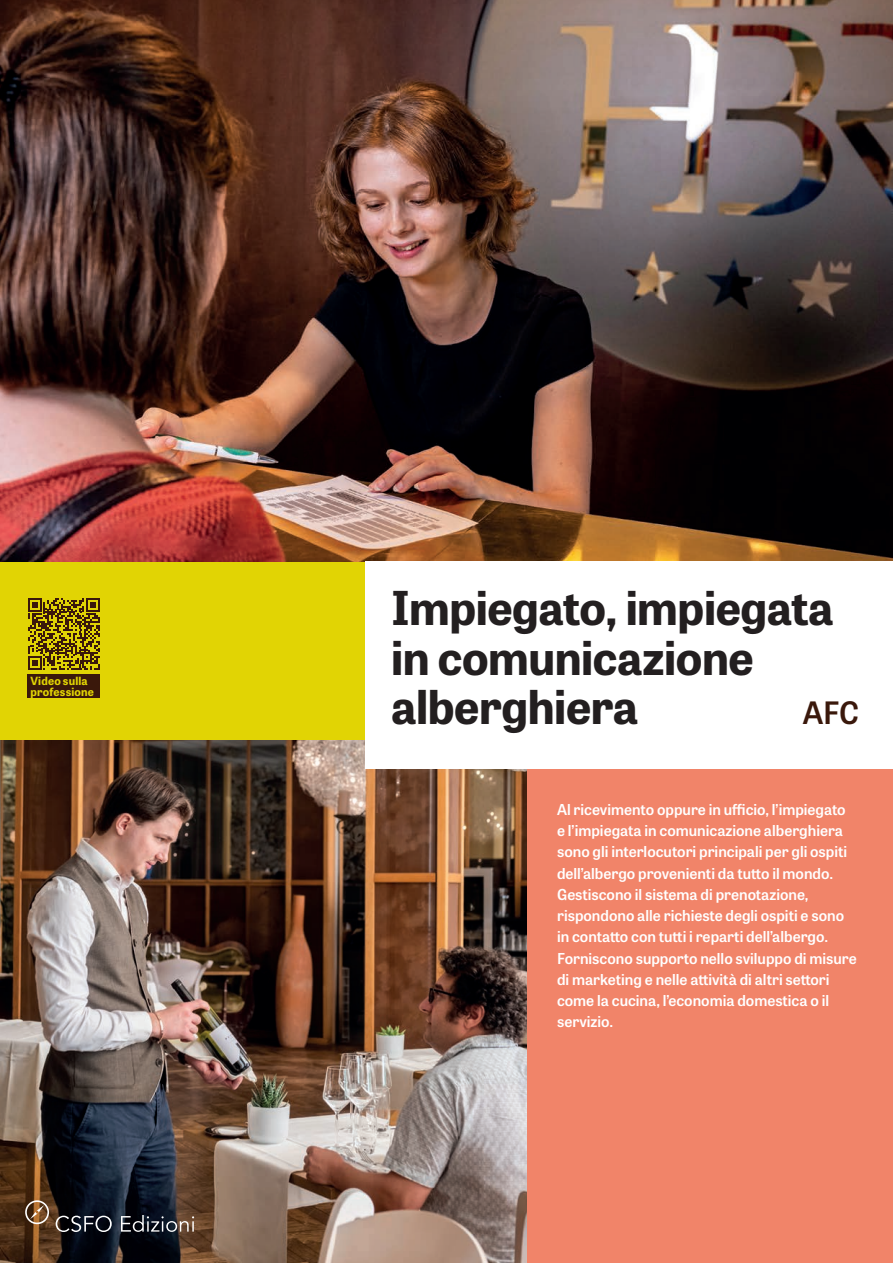
<style>
.page{position:relative;width:893px;height:1263px;background:#fff}
.page>*{position:absolute;margin:0;border:0;box-sizing:border-box;transform-origin:0 0}
.t1{font:700 46.5px/49.5px "Tablet Gothic";letter-spacing:-.01em;color:#231f20}
.t2{font:600 30.75px "Tablet Gothic";color:#3a180b}
.t3{font:600 15px/21.3px "Tablet Gothic";color:#fff}
.t4{font:700 11.25px/10.5px "Tablet Gothic";letter-spacing:.015em;color:#e1d404}
</style>
<div class="page">
<img style="left:0;top:740px;width:527px;height:523px">
<div style="left:0;top:561px;width:366px;height:179px;background:#e1d404"></div>
<div style="left:527px;top:769px;width:366px;height:494px;background:#f18469"></div>
<svg style="left:56px;top:1216px;width:56px;height:16px"></svg>
<svg style="left:121px;top:1215px;width:73px;height:17px"></svg>
<svg style="left:25px;top:1200px;width:24px;height:24px"></svg>
<img style="left:0;top:0;width:893px;height:561px">
<div style="left:366px;top:561px;width:527px;height:208px;background:#fff"></div>
<div style="left:28px;top:674px;width:72px;height:24px;background:#3a180b"></div>
<svg style="left:28px;top:598px;width:72px;height:72px"></svg>
<p class="t4" style="left:30px;top:675px;width:65px">Video sulla professione</p>
<h1 class="t1" style="left:391px;top:581px;width:444px">Impiegato, impiegata in comunicazione alberghiera</h1>
<h2 class="t2" style="left:803px;top:691px;width:58px">AFC</h2>
<p class="t3" style="left:557px;top:798px;width:301px">Al ricevimento oppure in ufficio, l’impiegato e l’impiegata in comunicazione alberghiera sono gli interlocutori principali per gli ospiti dell’albergo provenienti da tutto il mondo.<br>Gestiscono il sistema di prenotazione, rispondono alle richieste degli ospiti e sono in contatto con tutti i reparti dell’albergo.<br>Forniscono supporto nello sviluppo di misure di marketing e nelle attività di altri settori come la cucina, l’economia domestica o il servizio.</p>
</div>
